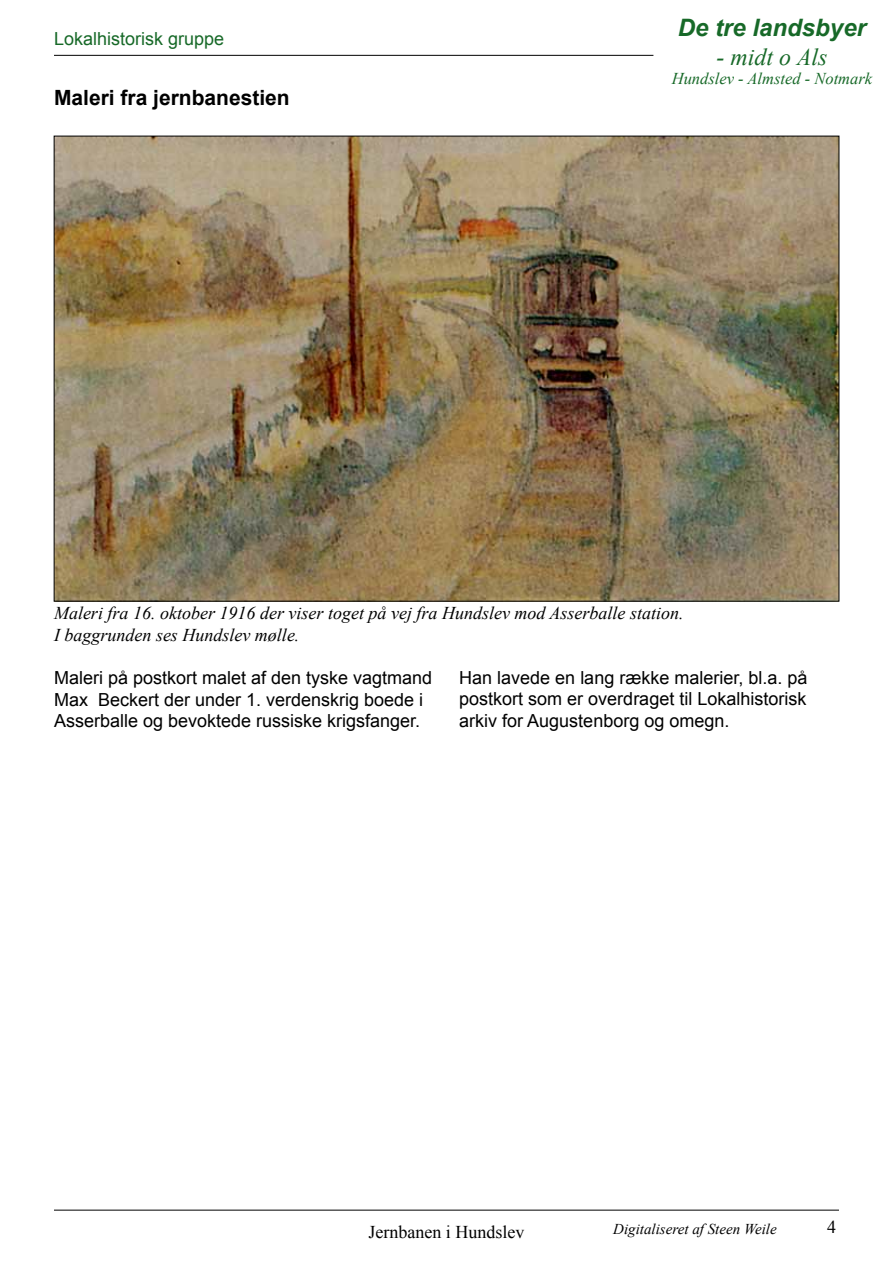
<style>
.page{position:relative;width:893px;height:1263px;background:#fff}
.page>*{position:absolute;margin:0;border:0;box-sizing:border-box;transform-origin:0 0}
.t1{font:italic 700 24px "Arial";color:#176928}
.t2{font:italic 24px "Times New Roman";color:#176928}
.t3{font:700 21px "Arial";color:#000}
.t4{font:18px/21.6px "Arial";color:#000}
.t5{font:italic 18px/21.6px "Times New Roman";color:#000}
.t6{font:18px "Arial";color:#176928}
.t7{font:18px "Times New Roman";color:#000}
.t8{font:italic 16.5px "Times New Roman";color:#176928}
.t9{font:italic 15px "Times New Roman";color:#000}
</style>
<div class="page">
<hr style="left:54px;top:55px;width:599px;height:1px;background:#000">
<hr style="left:54px;top:1210px;width:785px;height:1px;background:#000">
<img style="left:56px;top:138px;width:781px;height:461px">
<p class="t6" style="left:54px;top:27px;width:172px">Lokalhistorisk gruppe</p>
<p class="t3" style="left:54px;top:83px;width:237px">Maleri fra jernbanestien</p>
<h1 class="t1" style="left:678px;top:11px;width:190px">De tre landsbyer</h1>
<h1 class="t2" style="left:716px;top:40px;width:112px">- midt o Als</h1>
<p class="t8" style="left:672px;top:68px;width:202px">Hundslev - Almsted - Notmark</p>
<p class="t5" style="left:54px;top:602px;width:631px">Maleri fra 16. oktober 1916 der viser toget på vej fra Hundslev mod Asserballe station.<br>I baggrunden ses Hundslev mølle.</p>
<p class="t4" style="left:54px;top:667px;width:380px">Maleri på postkort malet af den tyske vagtmand<br>Max Beckert der under 1. verdenskrig boede i<br>Asserballe og bevoktede russiske krigsfanger.</p>
<p class="t4" style="left:459px;top:667px;width:350px;text-align:justify">Han lavede en lang række malerier, bl.a. på postkort som er overdraget til Lokalhistorisk arkiv for Augustenborg og omegn.</p>
<p class="t7" style="left:368px;top:1220px;width:157px">Jernbanen i Hundslev</p>
<p class="t9" style="left:613px;top:1219px;width:165px">Digitaliseret af Steen Weile</p>
<p class="t7" style="left:827px;top:1215px;width:10px">4</p>
</div>
